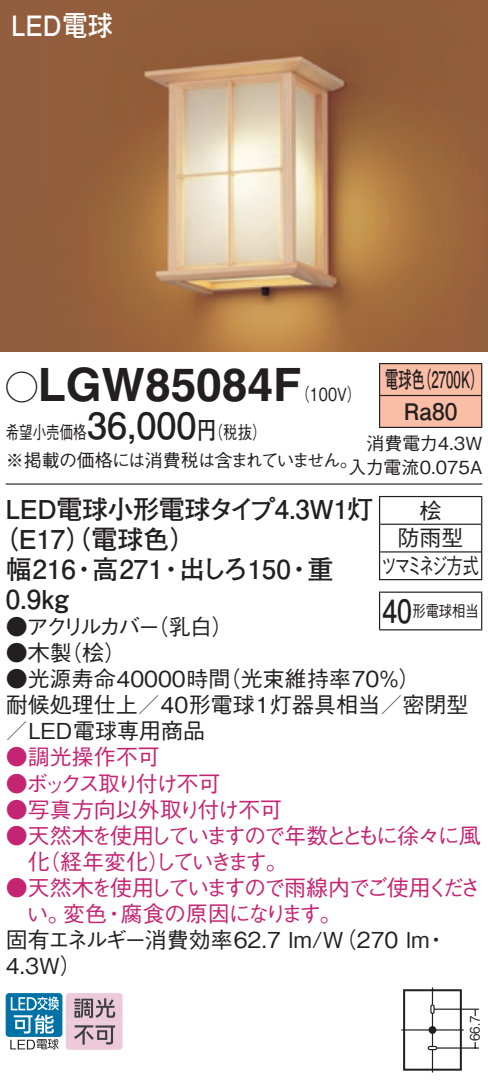
<style>
.page{position:relative;width:488px;height:1089px;background:#fff}
.page>*{position:absolute;margin:0;border:0;box-sizing:border-box;transform-origin:0 0}
.t1{font:700 46px "Helvetica LT Std";color:#231f20}
.t2{font:700 28px "Futo Go B101 Pro";color:#fff;scale:.9 1}
.t3{font:700 26px "Futo Go B101 Pro";letter-spacing:-.015em;color:#231f20}
.t4{font:700 22.8px/32px "Futo Go B101 Pro";color:#231f20;text-align:center;scale:.58 1}
.t5{font:500 22px/26px "Gothic BBB Pro";color:#231f20}
.t6{font:500 22px/26px "Gothic BBB Pro";letter-spacing:-.085em;color:#c42573}
.t7{font:500 22px/26px "Gothic BBB Pro";letter-spacing:-.12em;color:#c42573}
.t8{font:500 22px "Gothic BBB Pro";color:#c42573}
.t9{font:500 22px "Gothic BBB Pro";letter-spacing:-.13em;color:#231f20}
.t10{font:500 22px "Gothic BBB Pro";letter-spacing:-.145em;color:#c42573}
.t11{font:500 22px/27.6px "Gothic BBB Pro";letter-spacing:-.105em;color:#231f20;text-align:center}
.t12{font:500 18px/28px "Gothic BBB Pro";letter-spacing:-.035em;color:#231f20;scale:.75 1}
.t13{font:500 18px/24px "Gothic BBB Pro";color:#231f20;text-align:right}
.t14{font:500 18px "Gothic BBB Pro";color:#231f20;scale:.8 1}
.t15{font:500 16px "Gothic BBB Pro";color:#231f20;scale:.83 1}
.t16{font:500 13.2px "Gothic BBB Pro";color:#231f20;scale:.9 1}
.s1{font-family:"Ford Classification 1";font-weight:400;font-size:32px}
.s2{font-family:"Futo Go B101 Pro";font-weight:700;font-size:36px}
.s3{font-family:"Futo Go B101 Pro";font-weight:700;font-size:24px}
.s4{font-family:"Futo Go B101 Pro";font-weight:700;font-size:32px}
</style>
<div class="page">
<img style="left:0;top:0;width:488px;height:352px">
<div style="left:380px;top:364px;width:101px;height:62px;background:#fabda6"></div>
<hr style="left:379px;top:363px;width:103px;height:1px;background:#231f20">
<hr style="left:379px;top:364px;width:1px;height:31px;background:#231f20">
<hr style="left:481px;top:364px;width:1px;height:31px;background:#231f20">
<hr style="left:379px;top:395px;width:103px;height:1px;background:#231f20">
<hr style="left:379px;top:396px;width:1px;height:31px;background:#231f20">
<hr style="left:481px;top:396px;width:1px;height:31px;background:#231f20">
<hr style="left:379px;top:426px;width:103px;height:2px;background:#231f20">
<hr style="left:6px;top:483px;width:476px;height:1px;background:#231f20">
<svg style="left:379px;top:497px;width:1px;height:82px"></svg>
<hr style="left:379px;top:496px;width:103px;height:1px;background:#231f20">
<hr style="left:380px;top:523px;width:101px;height:2px;background:#231f20">
<hr style="left:380px;top:551px;width:101px;height:1px;background:#231f20">
<svg style="left:481px;top:497px;width:1px;height:82px"></svg>
<hr style="left:379px;top:579px;width:103px;height:1px;background:#231f20">
<hr style="left:379px;top:592px;width:1px;height:37px;background:#231f20">
<hr style="left:379px;top:591px;width:103px;height:2px;background:#231f20">
<hr style="left:481px;top:592px;width:1px;height:37px;background:#231f20">
<hr style="left:379px;top:629px;width:103px;height:1px;background:#231f20">
<div style="left:428px;top:1026px;width:8px;height:7px;background:#231f20;border-radius:50%"></div>
<hr style="left:401px;top:1029px;width:62px;height:1px;background:#231f20">
<hr style="left:431px;top:1013px;width:2px;height:33px;background:#231f20">
<div style="left:427px;top:1045px;width:10px;height:5px;border:1px solid #231f20;border-radius:2px"></div>
<hr style="left:434px;top:1008px;width:45px;height:1px;background:#231f20">
<hr style="left:436px;top:1047px;width:43px;height:1px;background:#231f20">
<hr style="left:431px;top:1049px;width:2px;height:23px;background:#231f20">
<svg style="left:430px;top:987px;width:4px;height:26px"></svg>
<div style="left:403px;top:989px;width:58px;height:81px;border:2px solid #231f20"></div>
<div style="left:6px;top:993px;width:56px;height:43px;background:#0071a5;border-radius:3px"></div>
<svg style="left:10px;top:996px;width:49px;height:53px"></svg>
<svg style="left:66px;top:993px;width:56px;height:56px;background:#c8adb9"></svg>
<p class="t2" style="left:11px;top:3px;width:114px">LED電球</p>
<h1 class="t1" style="left:6px;top:357px;width:297px"><span class="s1">A</span>LGW85084F</h1>
<p class="t4" style="left:385px;top:360px;width:171px">電球色（2700K）<br>Ra80</p>
<p class="t13" style="left:348px;top:428px;width:135px">消費電力4.3W入力電流0.075A</p>
<p class="t3" style="left:6px;top:488px;width:369px">LED電球小形電球タイプ4.3W1灯</p>
<p class="t3" style="left:-8px;top:518px;width:206px">（E17（）電球色）</p>
<p class="t3" style="left:6px;top:548px;width:329px">幅216・高271・出しろ150・重</p>
<p class="t3" style="left:6px;top:578px;width:65px">0.9kg</p>
<p class="t9" style="left:6px;top:609px;width:229px">●アクリルカバー（乳白）</p>
<p class="t5" style="left:6px;top:637px;width:122px">●木製（桧）</p>
<p class="t5" style="left:6px;top:663px;width:464px">●光源寿命40000時間（光束維持率70％）<br>耐候処理仕上／40形電球1灯器具相当／密閉型／LED電球専用商品</p>
<p class="t6" style="left:6px;top:741px;width:155px">●調光操作不可</p>
<p class="t10" style="left:6px;top:765px;width:216px">●ボックス取り付け不可</p>
<p class="t8" style="left:6px;top:791px;width:278px">●写真方向以外取り付け不可</p>
<p class="t7" style="left:28px;top:819px;width:454px;text-indent:-22px">●天然木を使用していますので年数とともに徐々に風化（経年変化）していきます。</p>
<p class="t6" style="left:26px;top:871px;width:456px;text-indent:-21px">●天然木を使用していますので雨線内でご使用ください。変色・腐食の原因になります。</p>
<p class="t5" style="left:6px;top:923px;width:443px">固有エネルギー消費効率62.7 lm/W（270 lm・<br>4.3W）</p>
<p class="t14" style="left:295px;top:380px;width:84px">（100V）</p>
<p class="t12" style="left:6px;top:416px;width:471px">希望小売価格<span class="s2">36,000</span><span class="s3">円</span>（税抜）<br>※掲載の価格には消費税は含まれていません。</p>
<p class="t11" style="left:381px;top:494px;width:99px">桧<br>防雨型<br>ツマミネジ方式</p>
<p class="t15" style="left:382px;top:598px;width:118px"><span class="s4">40</span>形電球相当</p>
<p class="t16" style="left:464px;top:1041px;width:30px;rotate:-90deg">66.7</p>
</div>
